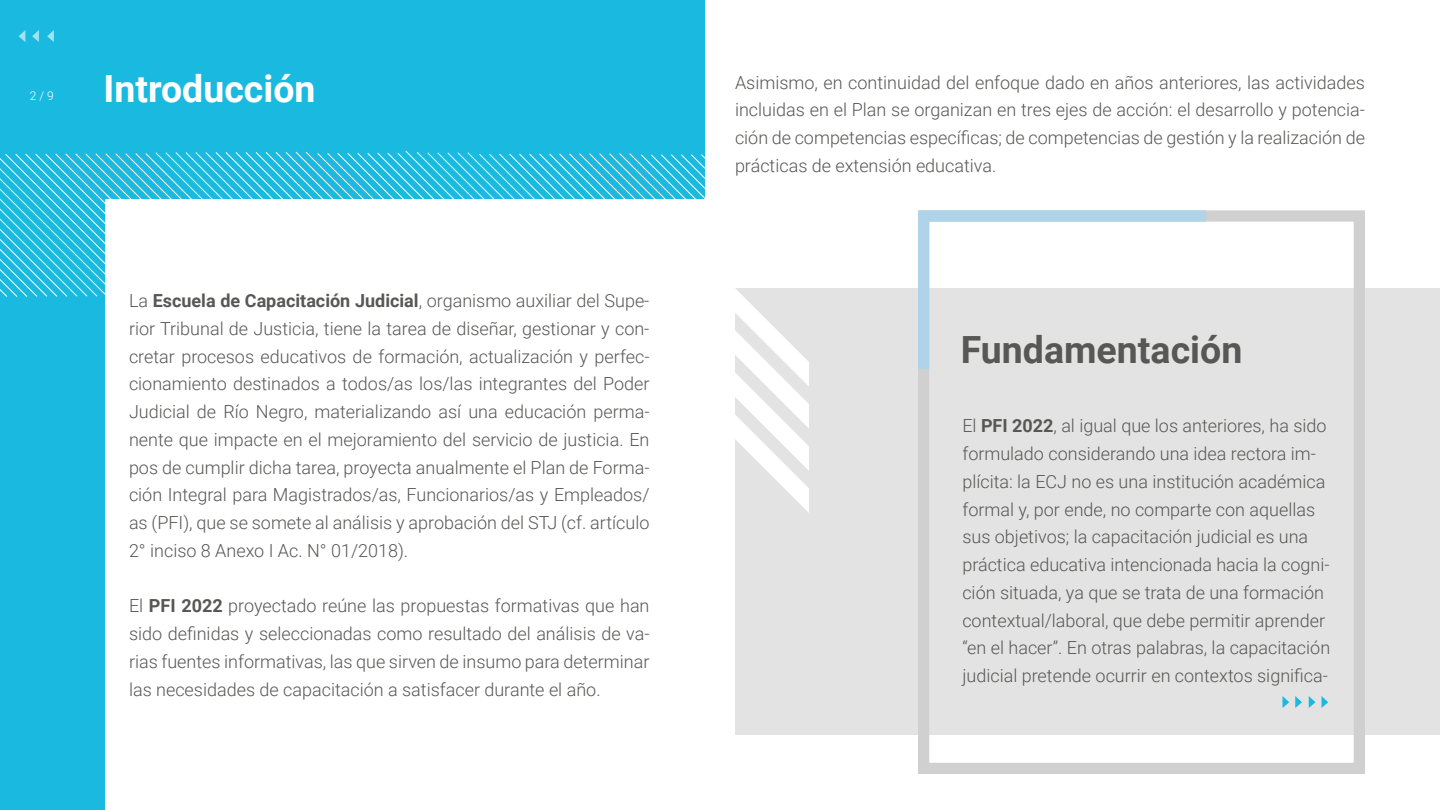
<style>
.page{position:relative;width:1440px;height:810px;background:#1abae0}
.page>*{position:absolute;margin:0;border:0;box-sizing:border-box;transform-origin:0 0}
.t1{font:700 37.5px "Roboto";color:#575756}
.t2{font:700 37.5px "Roboto";color:#fff}
.t3{font:300 18px/27.8px "Roboto";color:#575756;text-align:justify}
.t4{font:300 12px "Roboto";color:#fff}
.s1{font-weight:700}
</style>
<div class="page">
<div style="left:705px;top:0;width:735px;height:225px;background:#fff"></div>
<div style="left:105px;top:200px;width:1335px;height:610px;background:#fff"></div>
<svg style="left:47px;top:30px;width:7px;height:12px"></svg>
<svg style="left:32px;top:30px;width:7px;height:12px"></svg>
<svg style="left:19px;top:30px;width:6px;height:12px"></svg>
<div style="left:735px;top:288px;width:705px;height:447px;background:#e3e3e3"></div>
<div style="left:918px;top:210px;width:447px;height:564px;border:11px solid #d0d0d0"></div>
<svg style="left:918px;top:210px;width:299px;height:170px"></svg>
<svg style="left:1322px;top:696px;width:6px;height:12px"></svg>
<svg style="left:1309px;top:696px;width:7px;height:12px"></svg>
<svg style="left:1295px;top:696px;width:7px;height:12px"></svg>
<svg style="left:1282px;top:696px;width:7px;height:12px"></svg>
<svg style="left:0;top:151px;width:809px;height:362px"></svg>
<p class="t4" style="left:30px;top:87px;width:25px">2 / 9</p>
<h1 class="t2" style="left:104px;top:62px;width:214px">Introducción</h1>
<p class="t3" style="left:129px;top:286px;width:522px">La <span class="s1">Escuela de Capacitación Judicial</span>, organismo auxiliar del Supe&shy;rior Tribunal de Justicia, tiene la tarea de diseñar, gestionar y con&shy;cretar procesos educativos de formación, actualización y perfec&shy;cionamiento destinados a todos/as los/las integrantes del Poder Judicial de Río Negro, materializando así una educación perma&shy;nente que impacte en el mejoramiento del servicio de justicia. En pos de cumplir dicha tarea, proyecta anualmente el Plan de Forma&shy;ción Integral para Magistrados/as, Funcionarios/as y Empleados/ as (PFI), que se somete al análisis y aprobación del STJ (cf. artículo 2° inciso 8 Anexo I Ac. N° 01/2018).</p>
<p class="t3" style="left:129px;top:591px;width:522px">El <span class="s1">PFI 2022</span> proyectado reúne las propuestas formativas que han sido definidas y seleccionadas como resultado del análisis de va&shy;rias fuentes informativas, las que sirven de insumo para determinar las necesidades de capacitación a satisfacer durante el año.</p>
<p class="t3" style="left:735px;top:68px;width:632px">Asimismo, en continuidad del enfoque dado en años anteriores, las actividades incluidas en el Plan se organizan en tres ejes de acción: el desarrollo y potencia&shy;ción de competencias específicas; de competencias de gestión y la realización de prácticas de extensión educativa.</p>
<h1 class="t1" style="left:961px;top:323px;width:283px">Fundamentación</h1>
<p class="t3" style="left:962px;top:411px;width:369px;text-align:left">El <span class="s1">PFI 2022</span>, al igual que los anteriores, ha sido formulado considerando una idea rectora im&shy;plícita: la ECJ no es una institución académica formal y, por ende, no comparte con aquellas sus objetivos; la capacitación judicial es una práctica educativa intencionada hacia la cogni&shy;ción situada, ya que se trata de una formación contextual/laboral, que debe permitir aprender “en el hacer”. En otras palabras, la capacitación judicial pretende ocurrir en contextos significa-</p>
</div>
